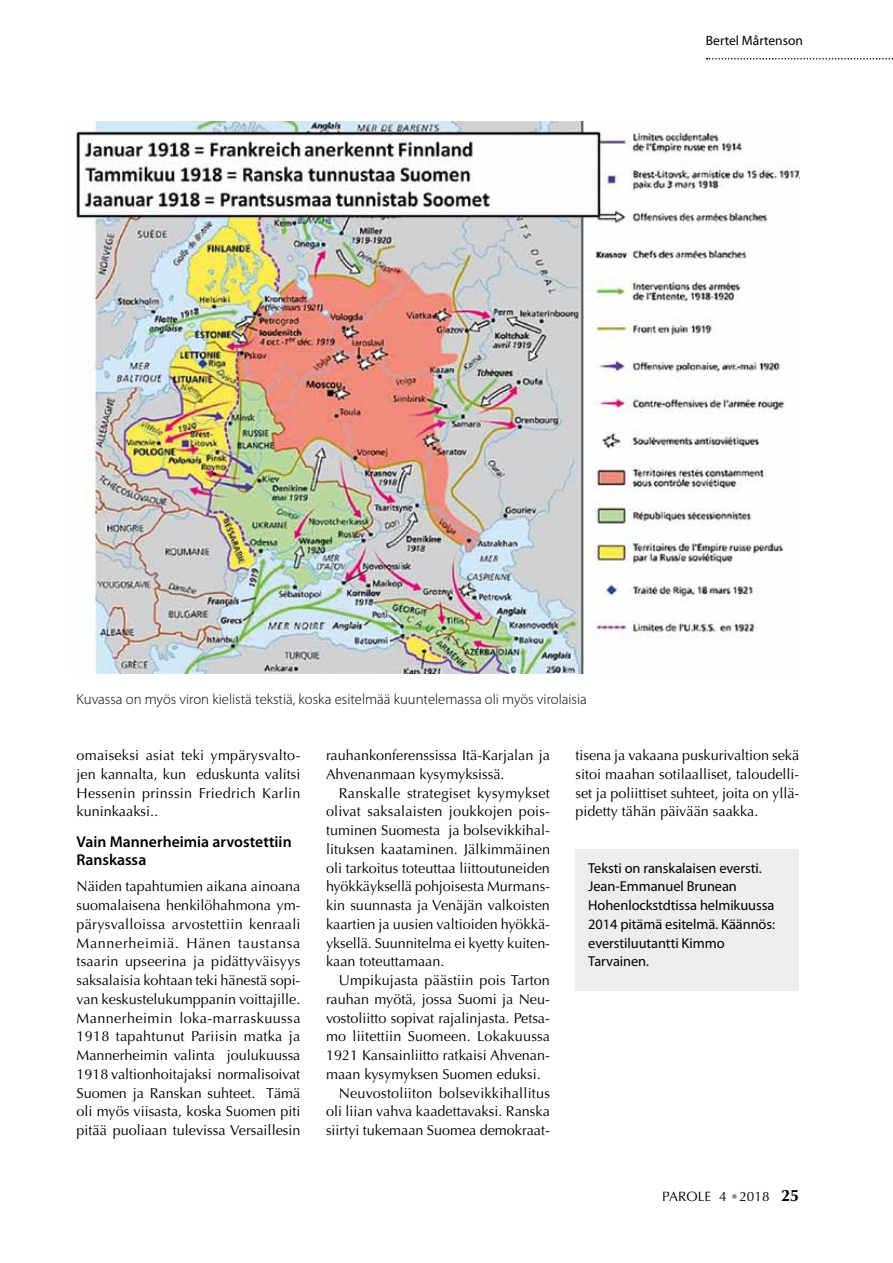
<style>
.page{position:relative;width:893px;height:1263px;background:#fff}
.page>*{position:absolute;margin:0;border:0;box-sizing:border-box;transform-origin:0 0}
.t1{font:600 15.75px/18px "Myriad Pro";color:#000}
.t2{font:300 14.7px "Myriad Pro";color:#000}
.t3{font:14.4px/18.8px "Optima";color:#000;text-align:justify}
.t4{font:14.4px/18.8px "Myriad Pro";letter-spacing:-.005em;color:#000}
.t5{font:13.5px "Myriad Pro";color:#000}
.t6{font:13.5px "Optima";letter-spacing:.005em;color:#000}
.s1{color:#878787}
.s2{font-weight:700;font-size:16.5px}
</style>
<div class="page">
<div style="left:575px;top:849px;width:224px;height:142px;background:#ededed"></div>
<img style="left:76px;top:122px;width:723px;height:551px">
<svg style="left:707px;top:58px;width:186px;height:2px"></svg>
<p class="t5" style="left:706px;top:32px;width:99px">Bertel Mårtenson</p>
<p class="t2" style="left:77px;top:691px;width:512px">Kuvassa on myös viron kielistä tekstiä, koska esitelmää kuuntelemassa oli myös virolaisia</p>
<p class="t3" style="left:77px;top:746px;width:226px">omaiseksi asiat teki ympärysvalto&shy;jen kannalta, kun eduskunta valitsi Hessenin prinssin Friedrich Karlin kuninkaaksi..</p>
<p class="t1" style="left:77px;top:832px;width:217px">Vain Mannerheimia arvostettiin<br>Ranskassa</p>
<p class="t3" style="left:77px;top:877px;width:226px">Näiden tapahtumien aikana ainoana suomalaisena henkilöhahmona ym&shy;pärysvalloissa arvostettiin kenraali Mannerheimiä. Hänen taustansa tsaarin upseerina ja pidättyväisyys saksalaisia kohtaan teki hänestä sopi&shy;van keskustelukumppanin voittajille.<br>Mannerheimin loka-marraskuussa 1918 tapahtunut Pariisin matka ja Mannerheimin valinta joulukuussa 1918 valtionhoitajaksi normalisoivat Suomen ja Ranskan suhteet. Tämä oli myös viisasta, koska Suomen piti pitää puoliaan tulevissa Versaillesin</p>
<p class="t3" style="left:326px;top:746px;width:225px">rauhankonferenssissa Itä-Karjalan ja<br>Ahvenanmaan kysymyksissä.</p>
<p class="t3" style="left:326px;top:783px;width:226px;text-indent:13px">Ranskalle strategiset kysymykset olivat saksalaisten joukkojen pois&shy;tuminen Suomesta ja bolsevikkihal&shy;lituksen kaataminen. Jälkimmäinen oli tarkoitus toteuttaa liittoutuneiden hyökkäyksellä pohjoisesta Murmans&shy;kin suunnasta ja Venäjän valkoisten kaartien ja uusien valtioiden hyökkä&shy;yksellä. Suunnitelma ei kyetty kuiten&shy;kaan toteuttamaan.</p>
<p class="t3" style="left:339px;top:971px;width:213px">Umpikujasta päästiin pois Tarton</p>
<p class="t3" style="left:326px;top:990px;width:225px">rauhan myötä, jossa Suomi ja Neu-</p>
<p class="t3" style="left:326px;top:1008px;width:225px">vostoliitto sopivat rajalinjasta. Petsa-</p>
<p class="t3" style="left:326px;top:1027px;width:226px">mo liitettiin Suomeen. Lokakuussa</p>
<p class="t3" style="left:326px;top:1046px;width:225px">1921 Kansainliitto ratkaisi Ahvenan-</p>
<p class="t3" style="left:326px;top:1065px;width:216px">maan kysymyksen Suomen eduksi.</p>
<p class="t3" style="left:339px;top:1083px;width:213px">Neuvostoliiton bolsevikkihallitus</p>
<p class="t3" style="left:326px;top:1102px;width:225px">oli liian vahva kaadettavaksi. Ranska</p>
<p class="t3" style="left:326px;top:1121px;width:225px">siirtyi tukemaan Suomea demokraat-</p>
<p class="t3" style="left:575px;top:746px;width:225px">tisena ja vakaana puskurivaltion sekä sitoi maahan sotilaalliset, taloudelli&shy;set ja poliittiset suhteet, joita on yllä&shy;pidetty tähän päivään saakka.</p>
<p class="t4" style="left:588px;top:858px;width:188px">Teksti on ranskalaisen eversti.<br>Jean-Emmanuel Brunean<br>Hohenlockstdtissa helmikuussa<br>2014 pitämä esitelmä. Käännös: everstiluutantti Kimmo<br>Tarvainen.</p>
<p class="t6" style="left:662px;top:1189px;width:139px">PAROLE 4 <span class="s1">•</span> 2018 <span class="s2">25</span></p>
</div>
